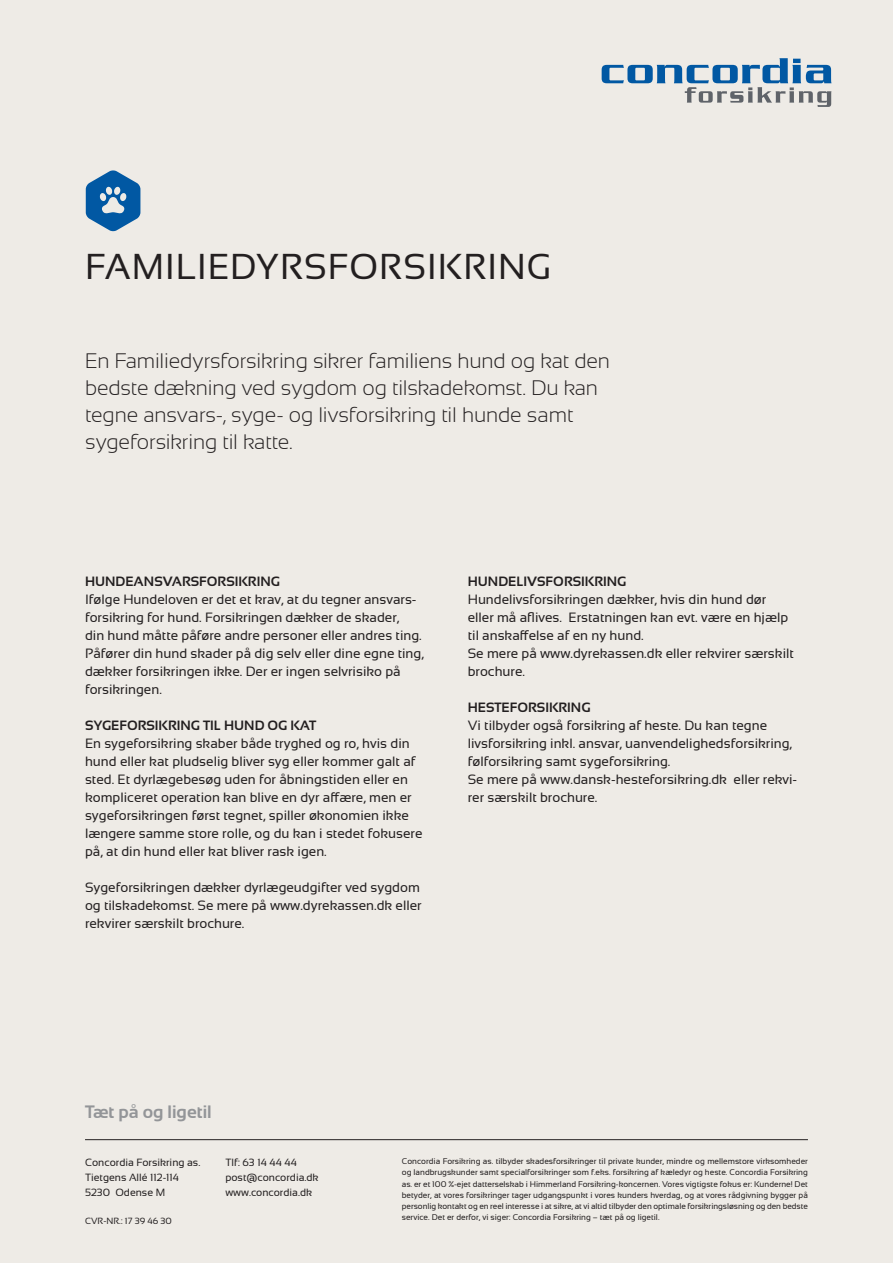
<style>
.page{position:relative;width:893px;height:1263px;background:#eeebe6}
.page>*{position:absolute;margin:0;border:0;box-sizing:border-box;transform-origin:0 0}
.Overskrift{font:36px "Sansation";letter-spacing:.02em;color:#231f20}
.Manchet{font:300 21px/27px "Sansation";letter-spacing:-.005em;color:#231f20}
.t1{font:700 18px "Sansation";color:#939598}
.Brødtekst{font:13.5px/18px "Sansation";color:#231f20}
.Mellemrubrik{font:700 13.5px "Sansation";color:#231f20}
.t2{font:10.5px "Sansation";color:#231f20}
.t3{font:9px "Sansation";color:#231f20}
.HF_Juridisk_tekst{font:8.25px/11.2px "Sansation";color:#231f20;text-align:justify}
</style>
<div class="page">
<hr style="left:85px;top:1139px;width:723px;height:1px;background:#231f20">
<svg style="left:602px;top:58px;width:229px;height:49px"></svg>
<svg style="left:86px;top:170px;width:54px;height:61px"></svg>
<p class="Overskrift" style="left:85px;top:247px;width:468px">FAMILIEDYRSFORSIKRING</p>
<p class="Manchet" style="left:85px;top:347px;width:526px">En Familiedyrsforsikring sikrer familiens hund og kat den bedste dækning ved sygdom og tilskadekomst. Du kan tegne ansvars-, syge- og livsforsikring til hunde samt</p>
<p class="Manchet" style="left:85px;top:428px;width:209px">sygeforsikring til katte.</p>
<p class="Mellemrubrik" style="left:85px;top:574px;width:196px">HUNDEANSVARSFORSIKRING</p>
<p class="Brødtekst" style="left:85px;top:591px;width:340px">Ifølge Hundeloven er det et krav, at du tegner ansvars&shy;forsikring for hund. Forsikringen dækker de skader,<br>din hund måtte påføre andre personer eller andres ting.<br>Påfører din hund skader på dig selv eller dine egne ting, dækker forsikringen ikke. Der er ingen selvrisiko på forsikringen.</p>
<p class="Mellemrubrik" style="left:85px;top:718px;width:233px">SYGEFORSIKRING TIL HUND OG KAT</p>
<p class="Brødtekst" style="left:85px;top:735px;width:339px">En sygeforsikring skaber både tryghed og ro, hvis din hund eller kat pludselig bliver syg eller kommer galt af sted. Et dyrlægebesøg uden for åbningstiden eller en kompliceret operation kan blive en dyr affære, men er sygeforsikringen først tegnet, spiller økonomien ikke længere samme store rolle, og du kan i stedet fokusere på, at din hund eller kat bliver rask igen.</p>
<p class="Brødtekst" style="left:85px;top:879px;width:338px">Sygeforsikringen dækker dyrlægeudgifter ved sygdom og tilskadekomst. Se mere på www.dyrekassen.dk eller rekvirer særskilt brochure.</p>
<p class="Mellemrubrik" style="left:468px;top:574px;width:160px">HUNDELIVSFORSIKRING</p>
<p class="Brødtekst" style="left:468px;top:591px;width:300px">Hundelivsforsikringen dækker, hvis din hund dør</p>
<p class="Brødtekst" style="left:468px;top:609px;width:322px">eller må aflives. Erstatningen kan evt. være en hjælp</p>
<p class="Brødtekst" style="left:468px;top:627px;width:328px">til anskaffelse af en ny hund.<br>Se mere på www.dyrekassen.dk eller rekvirer særskilt brochure.</p>
<p class="Mellemrubrik" style="left:468px;top:700px;width:124px">HESTEFORSIKRING</p>
<p class="Brødtekst" style="left:468px;top:717px;width:331px">Vi tilbyder også forsikring af heste. Du kan tegne livsforsikring inkl. ansvar, uanvendelighedsforsikring, følforsikring samt sygeforsikring.<br>Se mere på www.dansk-hesteforsikring.dk eller rekvi&shy;rer særskilt brochure.</p>
<p class="t1" style="left:85px;top:1101px;width:128px">Tæt på og ligetil</p>
<p class="t2" style="left:85px;top:1157px;width:117px">Concordia Forsikring as.</p>
<p class="t2" style="left:85px;top:1172px;width:96px">Tietgens Allé 112-114</p>
<p class="t2" style="left:85px;top:1187px;width:82px">5230 Odense M</p>
<p class="t3" style="left:85px;top:1216px;width:88px">CVR-NR.: 17 39 46 30</p>
<p class="t2" style="left:225px;top:1157px;width:73px">Tlf: 63 14 44 44</p>
<p class="t2" style="left:225px;top:1172px;width:95px">post@concordia.dk</p>
<p class="t2" style="left:225px;top:1187px;width:88px">www.concordia.dk</p>
<p class="HF_Juridisk_tekst" style="left:402px;top:1156px;width:408px">Concordia Forsikring as. tilbyder skadesforsikringer til private kunder, mindre og mellemstore virksomheder og landbrugskunder samt specialforsikringer som f.eks. forsikring af kæledyr og heste. Concordia Forsikring as. er et 100 %-ejet datterselskab i Himmerland Forsikring-koncernen. Vores vigtigste fokus er: Kunderne! Det betyder, at vores forsikringer tager udgangspunkt i vores kunders hverdag, og at vores rådgivning bygger på personlig kontakt og en reel interesse i at sikre, at vi altid tilbyder den optimale forsikringsløsning og den bedste service. Det er derfor, vi siger: Concordia Forsikring – tæt på og ligetil.</p>
</div>
